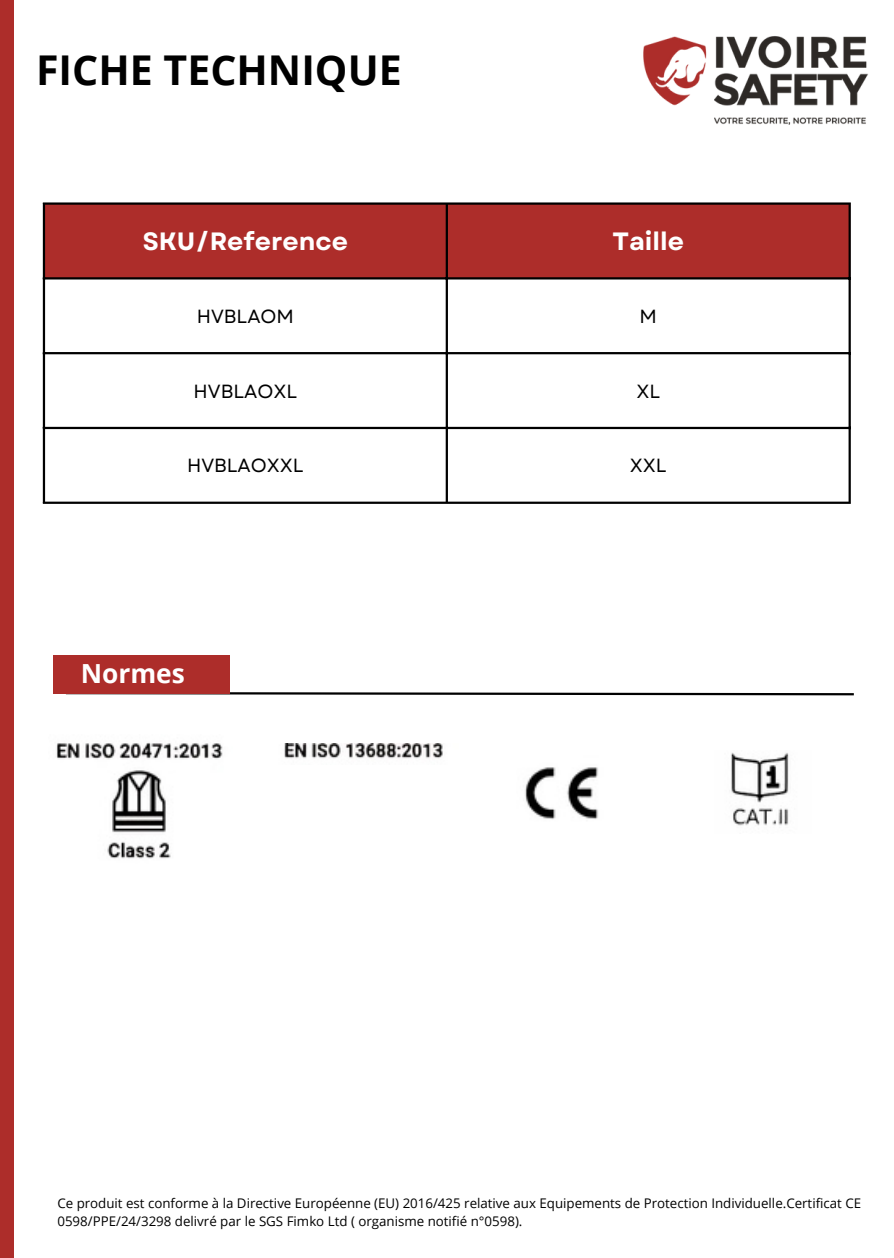
<style>
.page{position:relative;width:894px;height:1258px;background:#fff}
.page>*{position:absolute;margin:0;border:0;box-sizing:border-box;transform-origin:0 0}
.t1{font:700 41.1px "Open Sans";color:#000}
.t2{font:700 26.4px "Open Sans";color:#fff}
.t3{font:700 24.9px "Garet";color:#fff}
.t4{font:18.9px "Garet";color:#000}
.t5{font:13.2px/17.7px "Open Sans";color:#000}
</style>
<div class="page">
<div style="left:0;top:0;width:14px;height:1258px;background:#ad2d2a"></div>
<img style="left:643px;top:36px;width:225px;height:89px">
<div style="left:45px;top:205px;width:803px;height:72px;background:#ad2d2a"></div>
<hr style="left:43px;top:205px;width:2px;height:297px;background:#000">
<hr style="left:445px;top:205px;width:3px;height:297px;background:#000">
<hr style="left:848px;top:205px;width:2px;height:297px;background:#000">
<hr style="left:43px;top:202px;width:807px;height:3px;background:#000">
<hr style="left:43px;top:277px;width:807px;height:2px;background:#000">
<hr style="left:43px;top:352px;width:807px;height:2px;background:#000">
<hr style="left:43px;top:427px;width:807px;height:2px;background:#000">
<hr style="left:43px;top:502px;width:807px;height:2px;background:#000">
<svg style="left:66px;top:692px;width:788px;height:4px"></svg>
<div style="left:53px;top:655px;width:177px;height:39px;background:#ad2d2a"></div>
<img style="left:56px;top:742px;width:167px;height:117px">
<img style="left:284px;top:744px;width:159px;height:15px">
<img style="left:525px;top:767px;width:73px;height:53px">
<img style="left:731px;top:752px;width:58px;height:74px">
<p class="t1" style="left:36px;top:41px;width:367px">FICHE TECHNIQUE</p>
<h1 class="t3" style="left:143px;top:223px;width:207px">SKU/Reference</h1>
<p class="t3" style="left:612px;top:223px;width:73px">Taille</p>
<p class="t4" style="left:197px;top:302px;width:99px">HVBLAOM</p>
<p class="t4" style="left:639px;top:302px;width:19px">M</p>
<p class="t4" style="left:193px;top:377px;width:105px">HVBLAOXL</p>
<p class="t4" style="left:636px;top:377px;width:25px">XL</p>
<p class="t4" style="left:187px;top:452px;width:118px">HVBLAOXXL</p>
<p class="t4" style="left:629px;top:452px;width:38px">XXL</p>
<p class="t2" style="left:81px;top:655px;width:105px">Normes</p>
<h2 class="t5" style="left:57px;top:1194px;width:805px">Ce produit est conforme à la Directive Européenne (EU) 2016/425 relative aux Equipements de Protection Individuelle.Certificat CE<br>0598/PPE/24/3298 delivré par le SGS Fimko Ltd ( organisme notifié n°0598).</h2>
</div>
